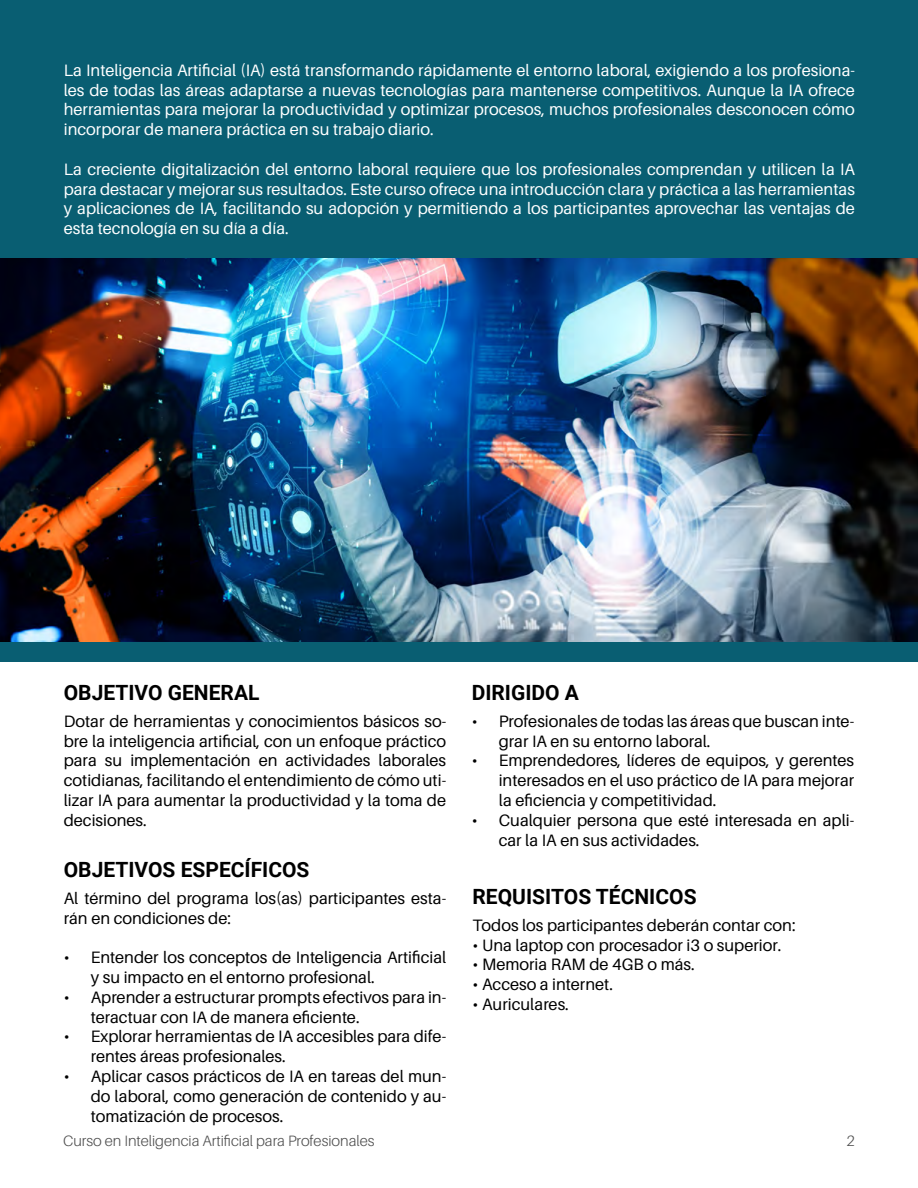
<style>
.page{position:relative;width:918px;height:1188px;background:#fff}
.page>*{position:absolute;margin:0;border:0;box-sizing:border-box;transform-origin:0 0}
.t1{font:700 21px "Roboto";color:#000}
.t2{font:16.5px/19.8px "Aileron";color:#000}
.t3{font:16.5px/19.8px "Aileron";color:#fff;text-align:justify}
.t4{font:300 15px "Aileron";color:#4d4d4d}
</style>
<div class="page">
<div style="left:0;top:0;width:918px;height:662px;background:#095e72"></div>
<img style="left:0;top:258px;width:918px;height:384px">
<p class="t3" style="left:64px;top:60px;width:793px">La Inteligencia Artificial (IA) está transformando rápidamente el entorno laboral, exigiendo a los profesiona&shy;les de todas las áreas adaptarse a nuevas tecnologías para mantenerse competitivos. Aunque la IA ofrece herramientas para mejorar la productividad y optimizar procesos, muchos profesionales desconocen cómo incorporar de manera práctica en su trabajo diario.</p>
<p class="t3" style="left:64px;top:159px;width:793px">La creciente digitalización del entorno laboral requiere que los profesionales comprendan y utilicen la IA para destacar y mejorar sus resultados. Este curso ofrece una introducción clara y práctica a las herramientas y aplicaciones de IA, facilitando su adopción y permitiendo a los participantes aprovechar las ventajas de esta tecnología en su día a día.</p>
<p class="t1" style="left:64px;top:678px;width:197px">OBJETIVO GENERAL</p>
<p class="t2" style="left:64px;top:711px;width:384px;text-align:justify">Dotar de herramientas y conocimientos básicos so&shy;bre la inteligencia artificial, con un enfoque práctico para su implementación en actividades laborales cotidianas, facilitando el entendimiento de cómo uti&shy;lizar IA para aumentar la productividad y la toma de decisiones.</p>
<p class="t1" style="left:64px;top:855px;width:247px">OBJETIVOS ESPECÍFICOS</p>
<p class="t2" style="left:64px;top:888px;width:384px">Al término del programa los(as) participantes esta&shy;rán en condiciones de:</p>
<p class="t2" style="left:91px;top:948px;width:357px;text-indent:-27px">• Entender los conceptos de Inteligencia Artificial y su impacto en el entorno profesional.</p>
<p class="t2" style="left:91px;top:987px;width:357px;text-indent:-27px">• Aprender a estructurar prompts efectivos para in&shy;teractuar con IA de manera eficiente.</p>
<p class="t2" style="left:91px;top:1027px;width:357px;text-indent:-27px">• Explorar herramientas de IA accesibles para dife&shy;rentes áreas profesionales.</p>
<p class="t2" style="left:91px;top:1066px;width:357px;text-align:justify;text-indent:-27px">• Aplicar casos prácticos de IA en tareas del mun&shy;do laboral, como generación de contenido y au&shy;tomatización de procesos.</p>
<p class="t1" style="left:472px;top:678px;width:109px">DIRIGIDO A</p>
<p class="t2" style="left:499px;top:711px;width:357px;text-indent:-27px">• Profesionales de todas las áreas que buscan inte&shy;grar IA en su entorno laboral.</p>
<p class="t2" style="left:499px;top:751px;width:357px;text-align:justify;text-indent:-27px">• Emprendedores, líderes de equipos, y gerentes interesados en el uso práctico de IA para mejorar la eficiencia y competitividad.</p>
<p class="t2" style="left:499px;top:810px;width:357px;text-indent:-27px">• Cualquier persona que esté interesada en apli&shy;car la IA en sus actividades.</p>
<p class="t1" style="left:473px;top:882px;width:226px">REQUISITOS TÉCNICOS</p>
<p class="t2" style="left:473px;top:915px;width:325px">Todos los participantes deberán contar con:</p>
<p class="t2" style="left:473px;top:935px;width:310px">• Una laptop con procesador i3 o superior.</p>
<p class="t2" style="left:473px;top:955px;width:224px">• Memoria RAM de 4GB o más.</p>
<p class="t2" style="left:473px;top:975px;width:142px">• Acceso a internet.</p>
<p class="t2" style="left:473px;top:994px;width:98px">• Auriculares.</p>
<p class="t4" style="left:63px;top:1132px;width:313px">Curso en Inteligencia Artificial para Profesionales</p>
<p class="t4" style="left:847px;top:1132px;width:10px">2</p>
</div>
